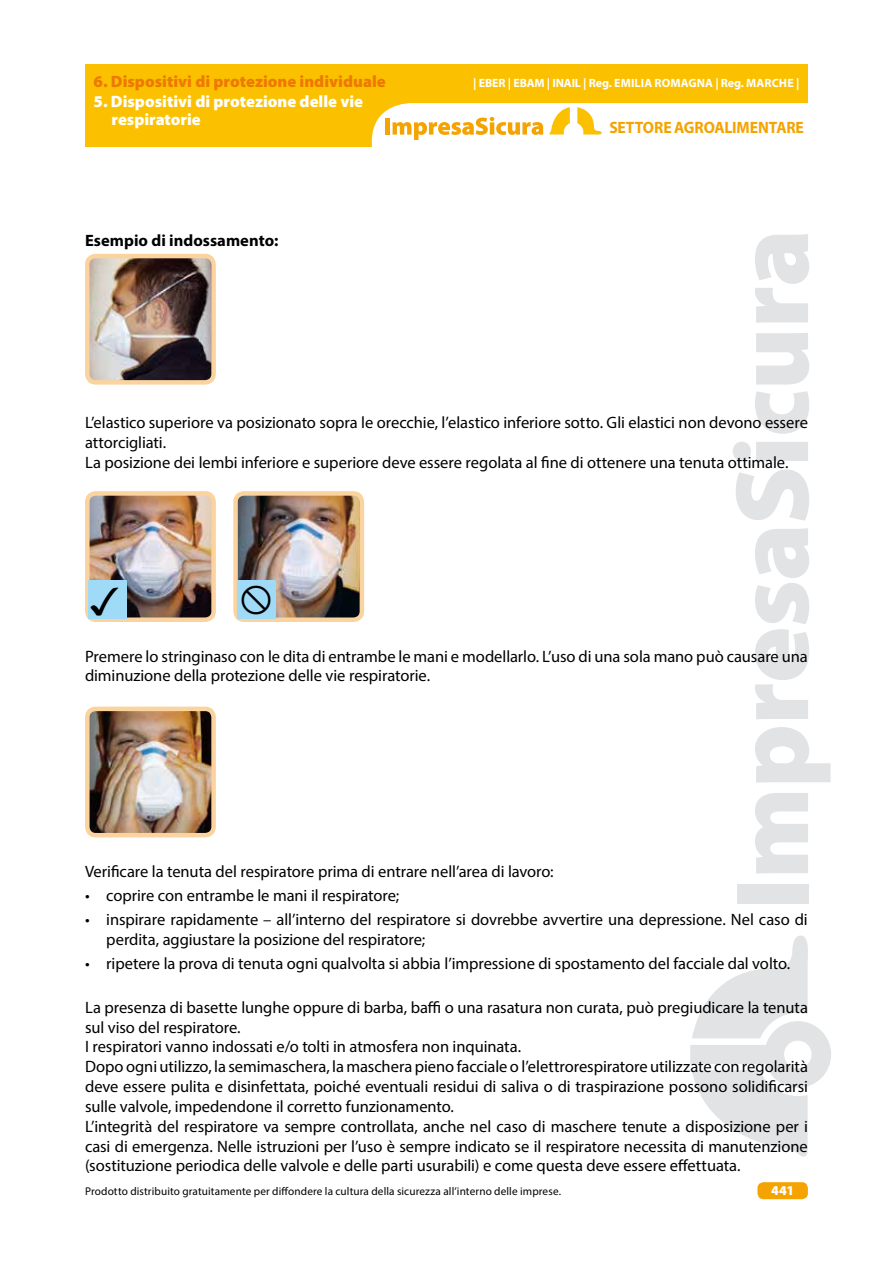
<style>
.page{position:relative;width:893px;height:1263px;background:#fff}
.page>*{position:absolute;margin:0;border:0;box-sizing:border-box;transform-origin:0 0}
.t1{font:16.5px/19.8px "Myriad Pro";letter-spacing:-.005em;color:#000}
.t2{font:900 16.5px/18px "Myriad Pro";color:#fff}
.t3{font:900 16.5px "Myriad Pro";color:#ee7900}
.t4{font:700 16.5px "Myriad Pro";color:#000}
.t5{font:700 16.5px "Myriad Pro";letter-spacing:-.01em;color:#f5a300;scale:.95 1}
.t6{font:900 13.5px "Myriad Pro";color:#fff}
.t7{font:700 12px "Myriad Pro";color:#fff}
.t8{font:11.25px "Myriad Pro";letter-spacing:.01em;color:#000}
</style>
<div class="page">
<div style="left:757px;top:1182px;width:51px;height:17px;background:#f5a300;border-radius:6px"></div>
<svg style="left:690px;top:935px;width:141px;height:222px"></svg>
<div style="left:737px;top:884px;width:71px;height:20px;background:#e1e3e4"></div>
<svg style="left:755px;top:793px;width:53px;height:80px"></svg>
<svg style="left:755px;top:727px;width:76px;height:56px"></svg>
<svg style="left:755px;top:528px;width:54px;height:191px"></svg>
<svg style="left:736px;top:469px;width:73px;height:52px"></svg>
<svg style="left:733px;top:442px;width:75px;height:19px"></svg>
<svg style="left:755px;top:391px;width:54px;height:43px"></svg>
<svg style="left:756px;top:333px;width:53px;height:51px"></svg>
<svg style="left:755px;top:234px;width:54px;height:89px"></svg>
<div style="left:85px;top:64px;width:723px;height:83px;background:#fbc100"></div>
<div style="left:372px;top:103px;width:496px;height:88px;background:#fff;border-radius:38px"></div>
<div style="left:385px;top:118px;width:5px;height:17px;background:#f5a300"></div>
<svg style="left:392px;top:107px;width:210px;height:33px"></svg>
<img style="left:90px;top:259px;width:121px;height:121px">
<div style="left:85px;top:254px;width:131px;height:131px;border:4px solid #fad39f;border-radius:9px"></div>
<img style="left:90px;top:496px;width:121px;height:121px">
<div style="left:85px;top:491px;width:131px;height:131px;border:4px solid #fad39f;border-radius:9px"></div>
<div style="left:89px;top:580px;width:38px;height:38px;background:#9fdaf7"></div>
<img style="left:238px;top:496px;width:121px;height:121px">
<div style="left:233px;top:491px;width:131px;height:131px;border:4px solid #fad39f;border-radius:9px"></div>
<div style="left:237px;top:580px;width:38px;height:38px;background:#9fdaf7"></div>
<img style="left:90px;top:712px;width:121px;height:120px">
<div style="left:85px;top:707px;width:131px;height:130px;border:4px solid #fad39f;border-radius:9px"></div>
<p class="t3" style="left:94px;top:72px;width:294px">6. Dispositivi di protezione individuale</p>
<p class="t2" style="left:112px;top:93px;width:253px;text-indent:-18px">5. Dispositivi di protezione delle vie respiratorie</p>
<p class="t4" style="left:85px;top:230px;width:195px">Esempio di indossamento:</p>
<p class="t7" style="left:473px;top:75px;width:328px">| EBER | EBAM | INAIL | Reg. EMILIA ROMAGNA | Reg. MARCHE |</p>
<p class="t5" style="left:609px;top:117px;width:206px">SETTORE AGROALIMENTARE</p>
<p class="t1" style="left:85px;top:413px;width:724px">L’elastico superiore va posizionato sopra le orecchie, l’elastico inferiore sotto. Gli elastici non devono essere attorcigliati.<br>La posizione dei lembi inferiore e superiore deve essere regolata al fine di ottenere una tenuta ottimale.</p>
<p class="t1" style="left:85px;top:646px;width:724px">Premere lo stringinaso con le dita di entrambe le mani e modellarlo. L’uso di una sola mano può causare una diminuzione della protezione delle vie respiratorie.</p>
<p class="t1" style="left:85px;top:861px;width:470px">Verificare la tenuta del respiratore prima di entrare nell’area di lavoro:</p>
<p class="t1" style="left:85px;top:885px;width:316px">• coprire con entrambe le mani il respiratore;</p>
<p class="t1" style="left:106px;top:909px;width:703px;text-indent:-21px">• inspirare rapidamente – all’interno del respiratore si dovrebbe avvertire una depressione. Nel caso di perdita, aggiustare la posizione del respiratore;</p>
<p class="t1" style="left:85px;top:953px;width:707px">• ripetere la prova di tenuta ogni qualvolta si abbia l’impressione di spostamento del facciale dal volto.</p>
<p class="t1" style="left:85px;top:997px;width:724px">La presenza di basette lunghe oppure di barba, baffi o una rasatura non curata, può pregiudicare la tenuta sul viso del respiratore.<br>I respiratori vanno indossati e/o tolti in atmosfera non inquinata.<br>Dopo ogni utilizzo, la semimaschera, la maschera pieno facciale o l’elettrorespiratore utilizzate con regolarità deve essere pulita e disinfettata, poiché eventuali residui di saliva o di traspirazione possono solidificarsi sulle valvole, impedendone il corretto funzionamento.<br>L’integrità del respiratore va sempre controllata, anche nel caso di maschere tenute a disposizione per i casi di emergenza. Nelle istruzioni per l’uso è sempre indicato se il respiratore necessita di manutenzione (sostituzione periodica delle valvole e delle parti usurabili) e come questa deve essere effettuata.</p>
<p class="t8" style="left:85px;top:1184px;width:477px">Prodotto distribuito gratuitamente per diffondere la cultura della sicurezza all’interno delle imprese.</p>
<p class="t6" style="left:771px;top:1183px;width:24px">441</p>
</div>
